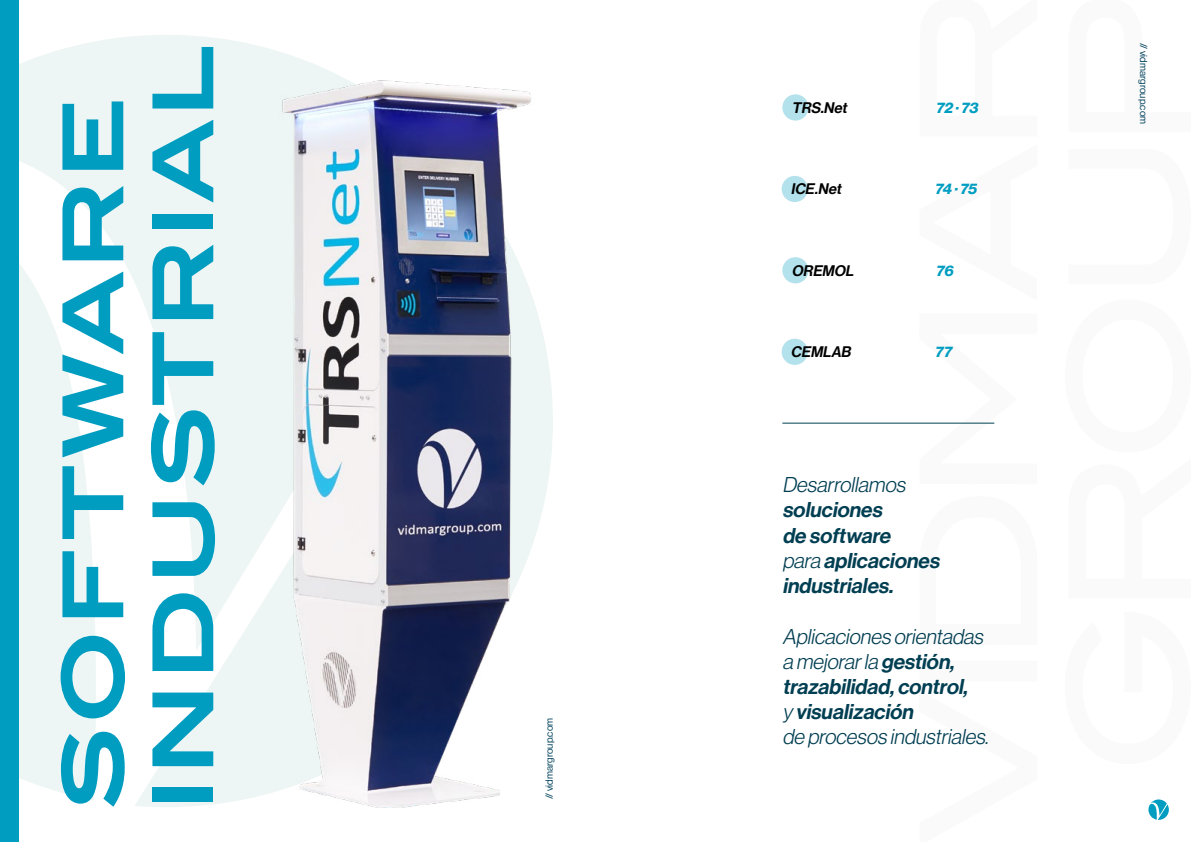
<style>
.page{position:relative;width:1191px;height:842px;background:#fff}
.page>*{position:absolute;margin:0;border:0;box-sizing:border-box;transform-origin:0 0}
.t1{font:700 84px/90px "Blair ITC";letter-spacing:.02em;color:#009dc1}
.t2{font:italic 21px/25.2px "Neue Haas Display Mediu";color:#003e52}
.t3{font:italic 300 21px/25.2px "Neue Haas Display";color:#003e52}
.t4{font:italic 15px "Neue Haas Display Mediu";color:#000}
.t5{font:italic 700 15px "Neue Haas Display";color:#009dc1}
.t6{font:10px "Neue Haas Display";color:#00425c}
.s1{font-family:"Neue Haas Display";font-weight:300}
.s2{font-family:"Neue Haas Display Mediu";font-weight:400}
</style>
<div class="page">
<svg style="left:18px;top:35px;width:243px;height:772px;fill:#edf6f4"></svg>
<img style="left:261px;top:47px;width:292px;height:761px">
<div style="left:0;top:0;width:18px;height:842px;background:#009dc1"></div>
<svg style="left:1148px;top:799px;width:20px;height:21px"></svg>
<div style="left:782px;top:94px;width:26px;height:27px;background:#b3e1ec;border-radius:50%"></div>
<div style="left:781px;top:176px;width:27px;height:26px;background:#b3e1ec;border-radius:50%"></div>
<div style="left:782px;top:257px;width:26px;height:26px;background:#b3e1ec;border-radius:50%"></div>
<div style="left:781px;top:339px;width:27px;height:26px;background:#b3e1ec;border-radius:50%"></div>
<hr style="left:782px;top:423px;width:212px;height:1px;background:#003e52">
<h1 class="t1" style="left:47px;top:811px;width:769px;rotate:-90deg">SOFTWARE<br>INDUSTRIAL</h1>
<p class="t6" style="left:544px;top:799px;width:83px;rotate:-90deg">// vidmargroup.com</p>
<p class="t4" style="left:792px;top:99px;width:60px">TRS.Net</p>
<p class="t5" style="left:936px;top:99px;width:47px">72 ·73</p>
<p class="t4" style="left:791px;top:180px;width:55px">ICE.Net</p>
<p class="t5" style="left:935px;top:180px;width:46px">74 ·75</p>
<p class="t4" style="left:792px;top:262px;width:66px">OREMOL</p>
<p class="t5" style="left:936px;top:262px;width:22px">76</p>
<p class="t4" style="left:791px;top:343px;width:65px">CEMLAB</p>
<p class="t5" style="left:935px;top:343px;width:21px">77</p>
<p class="t3" style="left:782px;top:472px;width:129px">Desarrollamos</p>
<p class="t2" style="left:782px;top:498px;width:163px">soluciones<br>de software<br><span class="s1">para</span> aplicaciones industriales.</p>
<p class="t3" style="left:782px;top:623px;width:206px">Aplicaciones orientadas a mejorarla <span class="s2">gestión,</span></p>
<p class="t2" style="left:782px;top:674px;width:191px">trazabilidad,control, <span class="s1">y</span> visualización</p>
<p class="t3" style="left:782px;top:724px;width:211px">de procesos industriales.</p>
<p class="t6" style="left:1149px;top:43px;width:83px;rotate:90deg">// vidmargroup.com</p>
</div>
